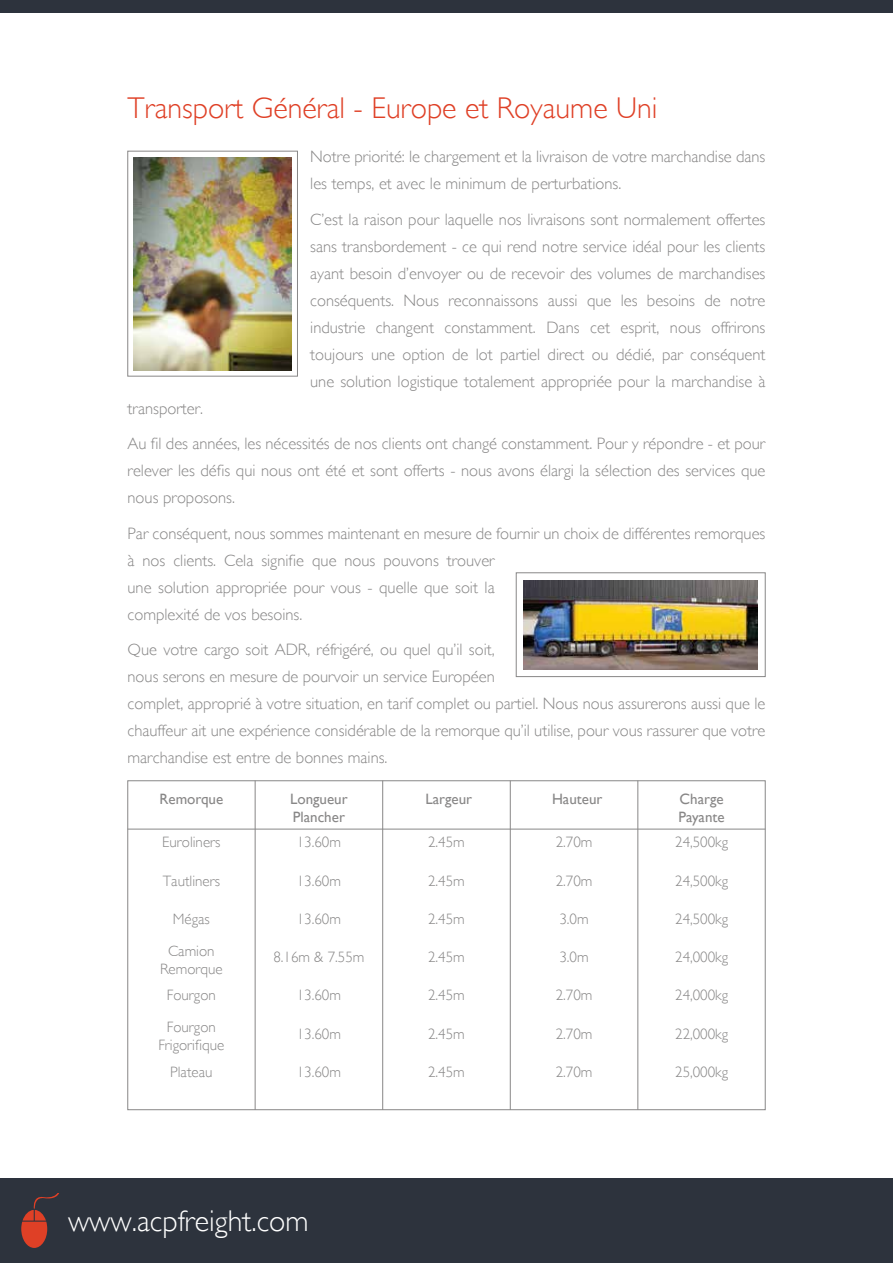
<style>
.page{position:relative;width:893px;height:1263px;background:#fff}
.page>*{position:absolute;margin:0;border:0;box-sizing:border-box;transform-origin:0 0}
.t1{font:300 30px "Gill Sans";color:#df4026}
.t2{font:300 30px "Gill Sans";color:#fff}
.t3{font:300 16.5px/27px "Gill Sans";color:#888787}
.t4{font:300 15px/32px "Gill Sans";color:#888787;text-align:center}
.t5{font:15px/18px "Gill Sans";color:#888787}
</style>
<div class="page">
<div style="left:0;top:0;width:893px;height:13px;background:#2d333d"></div>
<div style="left:0;top:1178px;width:893px;height:85px;background:#2d333d"></div>
<svg style="left:21px;top:1193px;width:38px;height:55px"></svg>
<svg style="left:128px;top:151px;width:170px;height:225px"></svg>
<img style="left:134px;top:158px;width:157px;height:212px">
<div style="left:516px;top:573px;width:249px;height:104px;background:#fff;border:1px solid #888787"></div>
<img style="left:524px;top:581px;width:234px;height:88px">
<hr style="left:128px;top:829px;width:637px;height:1px;background:#888787">
<hr style="left:510px;top:780px;width:1px;height:330px;background:#888787">
<hr style="left:382px;top:780px;width:1px;height:330px;background:#888787">
<hr style="left:255px;top:780px;width:1px;height:330px;background:#888787">
<hr style="left:638px;top:780px;width:1px;height:330px;background:#888787">
<h1 class="t1" style="left:128px;top:91px;width:531px">Transport Général - Europe et Royaume Uni</h1>
<p class="t3" style="left:310px;top:143px;width:457px">Notre priorité: le chargement et la livraison de votre marchandise dans les temps, et avec le minimum de perturbations.</p>
<p class="t3" style="left:310px;top:206px;width:457px;text-align:justify">C’est la raison pour laquelle nos livraisons sont normalement offertes sans transbordement - ce qui rend notre service idéal pour les clients ayant besoin d’envoyer ou de recevoir des volumes de marchandises conséquents. Nous reconnaissons aussi que les besoins de notre industrie changent constamment. Dans cet esprit, nous offrirons toujours une option de lot partiel direct ou dédié, par conséquent une solution logistique totalement appropriée pour la marchandise à</p>
<p class="t3" style="left:128px;top:390px;width:639px;line-height:35.5px">transporter.<br>Au fil des années, les nécessités de nos clients ont changé constamment. Pour y répondre - et pour</p>
<p class="t3" style="left:128px;top:457px;width:639px">relever les défis qui nous ont été et sont offerts - nous avons élargi la sélection des services que nous proposons.</p>
<p class="t3" style="left:128px;top:520px;width:639px">Par conséquent, nous sommes maintenant en mesure de fournir un choix de différentes remorques à nos clients. Cela signifie que nous pouvons trouver<br>une solution appropriée pour vous - quelle que soit la<br>complexité de vos besoins.</p>
<p class="t3" style="left:128px;top:636px;width:639px">Que votre cargo soit ADR, réfrigéré, ou quel qu’il soit,<br>nous serons en mesure de pourvoir un service Européen<br>complet, approprié à votre situation, en tarif complet ou partiel. Nous nous assurerons aussi que le chauffeur ait une expérience considérable de la remorque qu’il utilise, pour vous rassurer que votre marchandise est entre de bonnes mains.</p>
<p class="t5" style="left:159px;top:790px;width:65px">Remorque</p>
<p class="t4" style="left:162px;top:826px;width:60px">Euroliners</p>
<p class="t4" style="left:163px;top:865px;width:59px">Tautliners</p>
<p class="t4" style="left:168px;top:903px;width:48px">Mégas<br>Camion</p>
<p class="t4" style="left:160px;top:955px;width:64px;line-height:26.7px">Remorque<br>Fourgon</p>
<p class="t4" style="left:158px;top:1018px;width:67px;line-height:18px">Fourgon<br>Frigorifique</p>
<p class="t4" style="left:170px;top:1056px;width:44px">Plateau</p>
<p class="t5" style="left:290px;top:790px;width:59px">Longueur<br>Plancher</p>
<p class="t4" style="left:297px;top:826px;width:46px">13.60m</p>
<p class="t4" style="left:297px;top:865px;width:46px">13.60m</p>
<p class="t4" style="left:297px;top:903px;width:46px">13.60m</p>
<p class="t4" style="left:273px;top:941px;width:93px">8.16m &amp; 7.55m</p>
<p class="t4" style="left:297px;top:979px;width:46px">13.60m</p>
<p class="t4" style="left:297px;top:1018px;width:46px">13.60m</p>
<p class="t4" style="left:297px;top:1056px;width:46px">13.60m</p>
<h1 class="t2" style="left:68px;top:1203px;width:242px">www.acpfreight.com</h1>
<p class="t5" style="left:425px;top:790px;width:48px">Largeur</p>
<p class="t4" style="left:428px;top:826px;width:38px">2.45m</p>
<p class="t4" style="left:428px;top:865px;width:38px">2.45m</p>
<p class="t4" style="left:428px;top:903px;width:38px">2.45m</p>
<p class="t4" style="left:428px;top:941px;width:38px">2.45m</p>
<p class="t4" style="left:428px;top:979px;width:38px">2.45m</p>
<p class="t4" style="left:428px;top:1018px;width:38px">2.45m</p>
<p class="t4" style="left:428px;top:1056px;width:38px">2.45m</p>
<p class="t5" style="left:552px;top:790px;width:52px">Hauteur</p>
<p class="t4" style="left:556px;top:826px;width:38px">2.70m</p>
<p class="t4" style="left:556px;top:865px;width:38px">2.70m</p>
<p class="t4" style="left:559px;top:903px;width:31px">3.0m</p>
<p class="t4" style="left:559px;top:941px;width:31px">3.0m</p>
<p class="t4" style="left:556px;top:979px;width:38px">2.70m</p>
<p class="t4" style="left:556px;top:1018px;width:38px">2.70m</p>
<p class="t4" style="left:556px;top:1056px;width:38px">2.70m</p>
<p class="t5" style="left:679px;top:790px;width:48px">Charge<br>Payante</p>
<p class="t4" style="left:675px;top:826px;width:54px">24,500kg</p>
<p class="t4" style="left:675px;top:865px;width:54px">24,500kg</p>
<p class="t4" style="left:675px;top:903px;width:54px">24,500kg</p>
<p class="t4" style="left:675px;top:941px;width:54px">24,000kg</p>
<p class="t4" style="left:675px;top:979px;width:54px">24,000kg</p>
<p class="t4" style="left:675px;top:1018px;width:54px">22,000kg</p>
<p class="t4" style="left:675px;top:1056px;width:54px">25,000kg</p>
</div>
